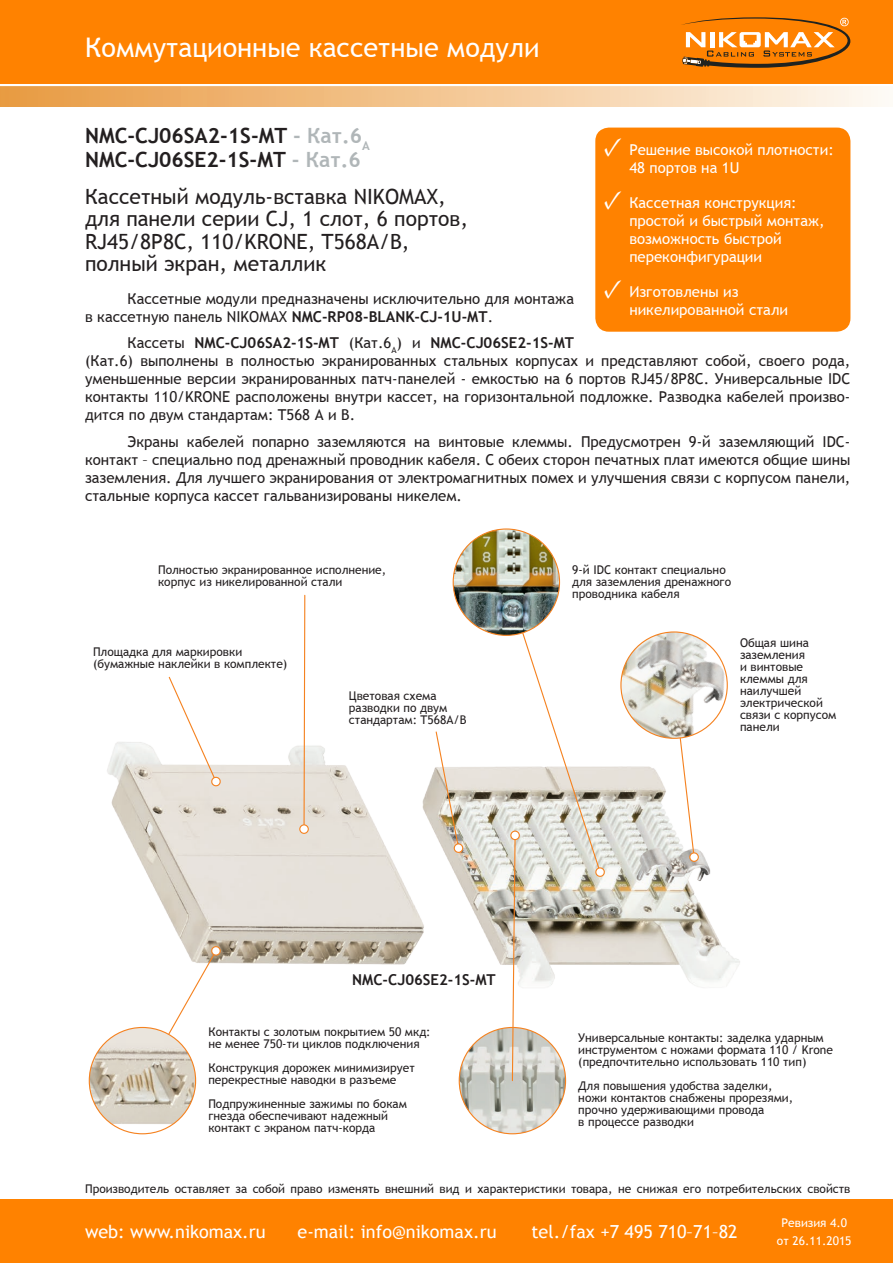
<style>
.page{position:relative;width:893px;height:1263px;background:#fff}
.page>*{position:absolute;margin:0;border:0;box-sizing:border-box;transform-origin:0 0}
.t1{font:27px "Trebuchet MS";color:#fff}
.Заголовок_-_описание{font:21px "Trebuchet MS";color:#231f20}
.Заголовок_-_артикулы{font:700 21px "Trebuchet MS";color:#231f20}
.t2{font:18px "Trebuchet MS";color:#fff}
.Основной_текст{font:15px/18px "Trebuchet MS";color:#231f20}
.t3{font:15px/18px "Trebuchet MS";color:#fff}
.t4{font:700 15px "Trebuchet MS";color:#231f20}
.t5{font:12px/12px "Trebuchet MS";color:#231f20}
.Основной_текст-2{font:12px "Trebuchet MS";color:#fff}
.s1{color:#b0b6b8}
.s2{font-family:"Minion Pro";font-weight:700;font-size:27px}
.s3{font-weight:700}
</style>
<div class="page">
<div style="left:0;top:0;width:893px;height:85px;background:#ff8200"></div>
<div style="left:0;top:85px;width:893px;height:21px;background:linear-gradient(to right,#e8993f,#fef8f0)"></div>
<div style="left:0;top:1199px;width:893px;height:64px;background:#ff8200"></div>
<svg style="left:681px;top:17px;width:169px;height:51px"></svg>
<hr style="left:0;top:84px;width:893px;height:2px;background:#fff">
<img style="left:88px;top:633px;width:652px;height:502px">
<svg style="left:141px;top:945px;width:80px;height:137px"></svg>
<svg style="left:673px;top:732px;width:26px;height:130px"></svg>
<img style="left:89px;top:1027px;width:107px;height:107px;border-radius:53px">
<img style="left:621px;top:632px;width:106px;height:106px;border-radius:53px">
<svg style="left:299px;top:594px;width:10px;height:240px"></svg>
<svg style="left:168px;top:676px;width:53px;height:111px"></svg>
<svg style="left:435px;top:530px;width:170px;height:604px"></svg>
<div style="left:595px;top:128px;width:255px;height:204px;background:#ff8200;border-radius:14px"></div>
<h1 class="t1" style="left:85px;top:30px;width:456px">Коммутационные кассетные модули</h1>
<p class="Заголовок_-_артикулы" style="left:85px;top:122px;width:286px">NMC-CJ06SA2-1S-MT <span class="s1">- Кат.6</span><sub>A</sub></p>
<p class="Заголовок_-_артикулы" style="left:85px;top:146px;width:277px">NMC-CJ06SE2-1S-MT <span class="s1">- Кат.6</span></p>
<p class="Заголовок_-_описание" style="left:85px;top:183px;width:362px">Кассетный модуль-вставка NIKOMAX,</p>
<p class="Заголовок_-_описание" style="left:85px;top:206px;width:384px">для панели серии CJ, 1 слот, 6 портов,</p>
<p class="Заголовок_-_описание" style="left:85px;top:228px;width:326px">RJ45/8P8C, 110/KRONE, T568A/B,</p>
<p class="Заголовок_-_описание" style="left:85px;top:251px;width:243px">полный экран, металлик</p>
<p class="t3" style="left:629px;top:141px;width:206px;text-indent:-26px"><span class="s2">✓</span> Решение высокой плотности:<br>48 портов на 1U</p>
<p class="t3" style="left:629px;top:194px;width:197px;text-indent:-26px"><span class="s2">✓</span> Кассетная конструкция: простой и быстрый монтаж, возможность быстрой переконфигурации</p>
<p class="t3" style="left:629px;top:283px;width:160px;text-indent:-26px"><span class="s2">✓</span> Изготовлены из никелированной стали</p>
<p class="Основной_текст" style="left:85px;top:289px;width:490px;text-indent:43px">Кассетные модули предназначены исключительно для монтажа в кассетную панель NIKOMAX <span class="s3">NMC-RP08-BLANK-CJ-1U-MT</span>.</p>
<p class="Основной_текст" style="left:85px;top:334px;width:767px;text-indent:43px">Кассеты <span class="s3">NMC-CJ06SA2-1S-MT</span> (Кат.6<sub>A</sub>) и <span class="s3">NMC-CJ06SE2-1S-MT<br></span>(Кат.6) выполнены в полностью экранированных стальных корпусах и представляют собой, своего рода, уменьшенные версии экранированных патч-панелей - емкостью на 6 портов RJ45/8P8C. Универсальные IDC контакты 110/KRONE расположены внутри кассет, на горизонтальной подложке. Разводка кабелей произво&shy;дится по двум стандартам: T568 А и B.</p>
<p class="Основной_текст" style="left:85px;top:432px;width:767px;text-align:justify;text-indent:43px">Экраны кабелей попарно заземляются на винтовые клеммы. Предусмотрен 9-й заземляющий IDC&shy;контакт – специально под дренажный проводник кабеля. С обеих сторон печатных плат имеются общие шины заземления. Для лучшего экранирования от электромагнитных помех и улучшения связи с корпусом панели, стальные корпуса кассет гальванизированы никелем.</p>
<p class="t5" style="left:158px;top:564px;width:230px">Полностью экранированное исполнение, корпус из никелированной стали</p>
<p class="t5" style="left:93px;top:645px;width:196px">Площадка для маркировки (бумажные наклейки в комплекте)</p>
<p class="t5" style="left:349px;top:689px;width:119px">Цветовая схема разводки по двум стандартам: T568A/B</p>
<p class="t5" style="left:572px;top:563px;width:160px">9-й IDC контакт специально для заземления дренажного проводника кабеля</p>
<p class="t5" style="left:740px;top:636px;width:98px">Общая шина заземления<br>и винтовые клеммы для наилучшей электрической связи с корпусом панели</p>
<p class="t4" style="left:352px;top:970px;width:145px">NMC-CJ06SE2-1S-MT</p>
<p class="t5" style="left:208px;top:1026px;width:224px">Контакты с золотым покрытием 50 мкд: не менее 750-ти циклов подключения</p>
<p class="t5" style="left:208px;top:1062px;width:208px">Конструкция дорожек минимизирует перекрестные наводки в разъеме</p>
<p class="t5" style="left:208px;top:1098px;width:200px">Подпружиненные зажимы по бокам гнезда обеспечивают надежный контакт с экраном патч-корда</p>
<p class="t5" style="left:578px;top:1031px;width:256px">Универсальные контакты: заделка ударным инструментом с ножами формата 110 / Krone (предпочтительно использовать 110 тип)</p>
<p class="t5" style="left:578px;top:1079px;width:216px">Для повышения удобства заделки, ножи контактов снабжены прорезями, прочно удерживающими провода<br>в процессе разводки</p>
<p class="t5" style="left:85px;top:1183px;width:767px">Производитель оставляет за собой право изменять внешний вид и характеристики товара, не снижая его потребительских свойств</p>
<h3 class="t2" style="left:85px;top:1220px;width:182px">web: www.nikomax.ru</h3>
<h3 class="t2" style="left:297px;top:1220px;width:200px">e-mail: info@nikomax.ru</h3>
<h3 class="t2" style="left:531px;top:1220px;width:208px">tel./fax +7 495 710–71–82</h3>
<p class="Основной_текст-2" style="left:781px;top:1215px;width:67px">Ревизия 4.0</p>
<p class="Основной_текст-2" style="left:777px;top:1233px;width:76px">от 26.11.2015</p>
</div>
